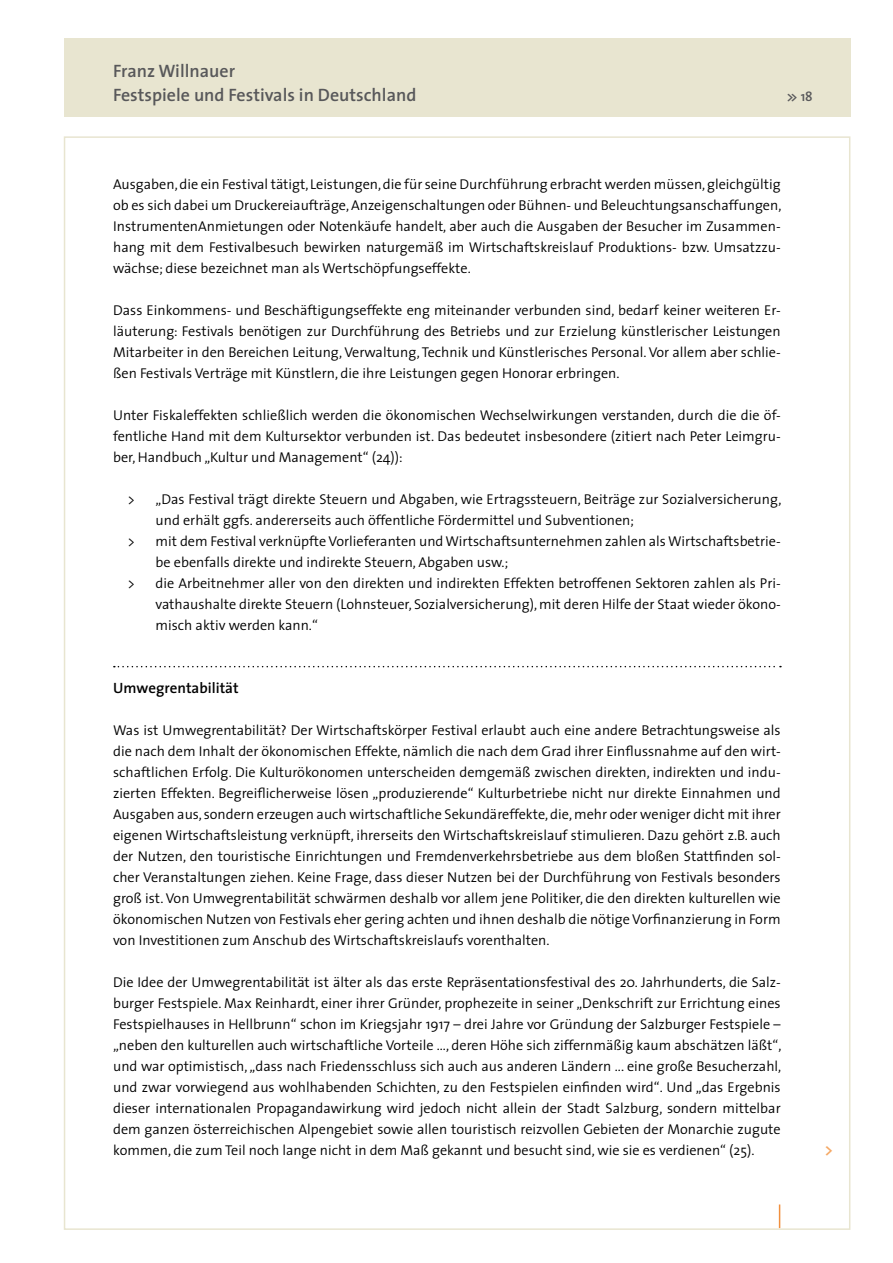
<style>
.page{position:relative;width:893px;height:1263px;background:#fff}
.page>*{position:absolute;margin:0;border:0;box-sizing:border-box;transform-origin:0 0}
.t1{font:600 18px/24px "The Sans";color:#58585a}
.t2{font:600 16.5px "The Sans";color:#f5a864}
.t3{font:600 15px "The Sans";color:#000}
.t4{font:300 14.25px/21px "The Sans";color:#000;text-align:justify}
.t5{font:600 13.5px "The Sans";color:#58585a}
</style>
<div class="page">
<div style="left:64px;top:38px;width:786px;height:79px;background:#e8e5d0"></div>
<svg style="left:779px;top:1204px;width:1px;height:24px"></svg>
<svg style="left:114px;top:666px;width:667px;height:1px"></svg>
<p class="t1" style="left:113px;top:59px;width:305px">Franz Willnauer<br>Festspiele und Festivals in Deutschland</p>
<p class="t5" style="left:787px;top:88px;width:28px">&gt;&gt; 18</p>
<p class="t4" style="left:113px;top:174px;width:670px">Ausgaben, die ein Festival tätigt, Leistungen, die für seine Durchführung erbracht werden müssen, gleichgültig ob es sich dabei um Druckereiaufträge, Anzeigenschaltungen oder Bühnen- und Beleuchtungsanschaffungen, InstrumentenAnmietungen oder Notenkäufe handelt, aber auch die Ausgaben der Besucher im Zusammen&shy;hang mit dem Festivalbesuch bewirken naturgemäß im Wirtschaftskreislauf Produktions- bzw. Umsatzzu&shy;wächse; diese bezeichnet man als Wertschöpfungseffekte.</p>
<p class="t4" style="left:113px;top:300px;width:669px">Dass Einkommens- und Beschäftigungseffekte eng miteinander verbunden sind, bedarf keiner weiteren Er&shy;läuterung: Festivals benötigen zur Durchführung des Betriebs und zur Erzielung künstlerischer Leistungen Mitarbeiter in den Bereichen Leitung, Verwaltung, Technik und Künstlerisches Personal. Vor allem aber schlie&shy;ßen Festivals Verträge mit Künstlern, die ihre Leistungen gegen Honorar erbringen.</p>
<p class="t4" style="left:113px;top:405px;width:669px">Unter Fiskaleffekten schließlich werden die ökonomischen Wechselwirkungen verstanden, durch die die öf&shy;fentliche Hand mit dem Kultursektor verbunden ist. Das bedeutet insbesondere (zitiert nach Peter Leimgru&shy;ber, Handbuch „Kultur und Management“ (24)):</p>
<p class="t4" style="left:128px;top:489px;width:655px">&gt; „Das Festival trägt direkte Steuern und Abgaben, wie Ertragssteuern, Beiträge zur Sozialversicherung,</p>
<p class="t4" style="left:156px;top:510px;width:480px">und erhält ggfs. andererseits auch öffentliche Fördermittel und Subventionen;</p>
<p class="t4" style="left:128px;top:531px;width:654px">&gt; mit dem Festival verknüpfte Vorlieferanten und Wirtschaftsunternehmen zahlen als Wirtschaftsbetrie-</p>
<p class="t4" style="left:156px;top:552px;width:354px">be ebenfalls direkte und indirekte Steuern, Abgaben usw.;</p>
<p class="t4" style="left:128px;top:573px;width:654px">&gt; die Arbeitnehmer aller von den direkten und indirekten Effekten betroffenen Sektoren zahlen als Pri-</p>
<p class="t4" style="left:156px;top:594px;width:627px">vathaushalte direkte Steuern (Lohnsteuer, Sozialversicherung), mit deren Hilfe der Staat wieder ökono-</p>
<p class="t4" style="left:156px;top:615px;width:164px">misch aktiv werden kann.“</p>
<p class="t3" style="left:113px;top:678px;width:127px">Umwegrentabilität</p>
<p class="t4" style="left:113px;top:720px;width:669px">Was ist Umwegrentabilität? Der Wirtschaftskörper Festival erlaubt auch eine andere Betrachtungsweise als die nach dem Inhalt der ökonomischen Effekte, nämlich die nach dem Grad ihrer Einflussnahme auf den wirt&shy;schaftlichen Erfolg. Die Kulturökonomen unterscheiden demgemäß zwischen direkten, indirekten und indu&shy;zierten Effekten. Begreiflicherweise lösen „produzierende“ Kulturbetriebe nicht nur direkte Einnahmen und Ausgaben aus, sondern erzeugen auch wirtschaftliche Sekundäreffekte, die, mehr oder weniger dicht mit ihrer eigenen Wirtschaftsleistung verknüpft, ihrerseits den Wirtschaftskreislauf stimulieren. Dazu gehört z.B. auch der Nutzen, den touristische Einrichtungen und Fremdenverkehrsbetriebe aus dem bloßen Stattfinden sol&shy;cher Veranstaltungen ziehen. Keine Frage, dass dieser Nutzen bei der Durchführung von Festivals besonders groß ist. Von Umwegrentabilität schwärmen deshalb vor allem jene Politiker, die den direkten kulturellen wie ökonomischen Nutzen von Festivals eher gering achten und ihnen deshalb die nötige Vorfinanzierung in Form von Investitionen zum Anschub des Wirtschaftskreislaufs vorenthalten.</p>
<p class="t4" style="left:113px;top:972px;width:670px">Die Idee der Umwegrentabilität ist älter als das erste Repräsentationsfestival des 20. Jahrhunderts, die Salz&shy;burger Festspiele. Max Reinhardt, einer ihrer Gründer, prophezeite in seiner „Denkschrift zur Errichtung eines Festspielhauses in Hellbrunn“ schon im Kriegsjahr 1917 – drei Jahre vor Gründung der Salzburger Festspiele – „neben den kulturellen auch wirtschaftliche Vorteile ..., deren Höhe sich ziffernmäßig kaum abschätzen läßt“, und war optimistisch, „dass nach Friedensschluss sich auch aus anderen Ländern ... eine große Besucherzahl, und zwar vorwiegend aus wohlhabenden Schichten, zu den Festspielen einfinden wird“. Und „das Ergebnis dieser internationalen Propagandawirkung wird jedoch nicht allein der Stadt Salzburg, sondern mittelbar dem ganzen österreichischen Alpengebiet sowie allen touristisch reizvollen Gebieten der Monarchie zugute kommen, die zum Teil noch lange nicht in dem Maß gekannt und besucht sind, wie sie es verdienen“ (25).</p>
<p class="t2" style="left:825px;top:1139px;width:10px">&gt;</p>
</div>
